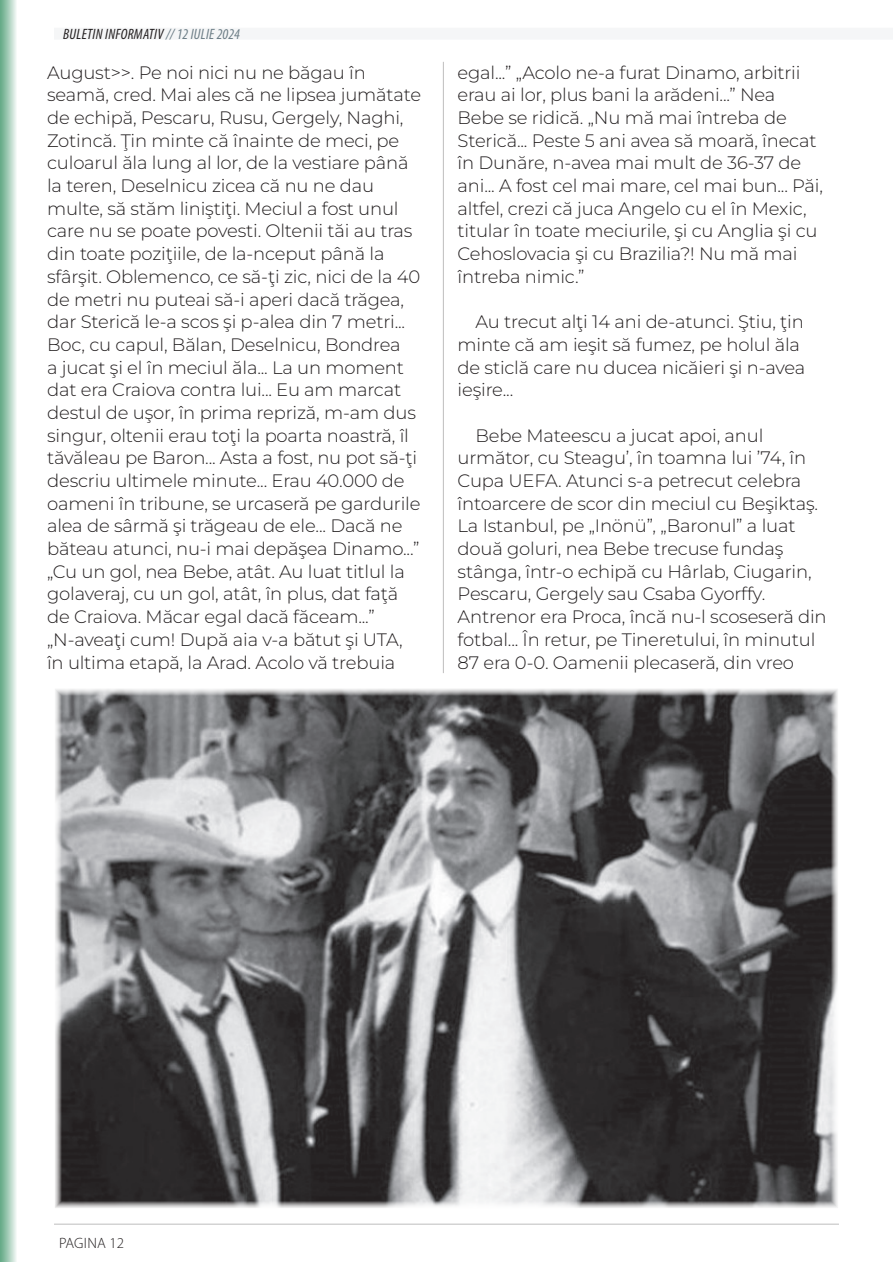
<style>
.page{position:relative;width:893px;height:1263px;background:#fff}
.page>*{position:absolute;margin:0;border:0;box-sizing:border-box;transform-origin:0 0}
.t1{font:300 18px/22.6px "Montserrat";letter-spacing:-.01em;color:#231f20}
.t2{font:italic condensed 15px "Myriad Pro";letter-spacing:.02em;color:#231f20}
.t3{font:300 15px "Myriad Pro";letter-spacing:.015em;color:#231f20}
.s1{color:#6c7d86}
</style>
<div class="page">
<hr style="left:54px;top:1224px;width:785px;height:1px;background:#231f20">
<hr style="left:443px;top:62px;width:1px;height:611px;background:#231f20">
<div style="left:54px;top:28px;width:839px;height:12px;background:#f5f6f7"></div>
<svg style="left:0;top:0;width:16px;height:1262px;background:#a4ccb8"></svg>
<img style="left:56px;top:690px;width:781px;height:517px">
<p class="t2" style="left:63px;top:25px;width:178px">BULETIN INFORMATIV <span class="s1">// 12 IULIE 2024</span></p>
<p class="t1" style="left:47px;top:60px;width:376px">August&gt;&gt;. Pe noi nici nu ne băgau în seamă, cred. Mai ales că ne lipsea jumătate de echipă, Pescaru, Rusu, Gergely, Naghi, Zotincă. Ţin minte că înainte de meci, pe culoarul ăla lung al lor, de la vestiare până la teren, Deselnicu zicea că nu ne dau multe, să stăm liniştiţi. Meciul a fost unul care nu se poate povesti. Oltenii tăi au tras din toate poziţiile, de la-nceput până la sfârşit. Oblemenco, ce să-ţi zic, nici de la 40 de metri nu puteai să-i aperi dacă trăgea, dar Sterică le-a scos şi p-alea din 7 metri...<br>Boc, cu capul, Bălan, Deselnicu, Bondrea<br>a jucat şi el în meciul ăla... La un moment dat era Craiova contra lui... Eu am marcat destul de uşor, în prima repriză, m-am dus singur, oltenii erau toţi la poarta noastră, îl tăvăleau pe Baron... Asta a fost, nu pot să-ţi descriu ultimele minute... Erau 40.000 de oameni în tribune, se urcaseră pe gardurile alea de sârmă şi trăgeau de ele... Dacă ne băteau atunci, nu-i mai depăşea Dinamo...” „Cu un gol, nea Bebe, atât. Au luat titlul la golaveraj, cu un gol, atât, în plus, dat faţă de Craiova. Măcar egal dacă făceam...” „N-aveaţi cum! După aia v-a bătut şi UTA, în ultima etapă, la Arad. Acolo vă trebuia</p>
<p class="t1" style="left:458px;top:60px;width:367px">egal...” „Acolo ne-a furat Dinamo, arbitrii erau ai lor, plus bani la arădeni...” Nea Bebe se ridică. „Nu mă mai întreba de Sterică... Peste 5 ani avea să moară, înecat în Dunăre, n-avea mai mult de 36-37 de ani... A fost cel mai mare, cel mai bun... Păi, altfel, crezi că juca Angelo cu el în Mexic, titular în toate meciurile, şi cu Anglia şi cu Cehoslovacia şi cu Brazilia?! Nu mă mai întreba nimic.”</p>
<p class="t1" style="left:458px;top:310px;width:349px;text-indent:18px">Au trecut alţi 14 ani de-atunci. Ştiu, ţin minte că am ieşit să fumez, pe holul ăla de sticlă care nu ducea nicăieri şi n-avea ieşire...</p>
<p class="t1" style="left:458px;top:423px;width:371px;text-indent:18px">Bebe Mateescu a jucat apoi, anul următor, cu Steagu’, în toamna lui ’74, în Cupa UEFA. Atunci s-a petrecut celebra întoarcere de scor din meciul cu Beşiktaş.<br>La Istanbul, pe „Inönü”, „Baronul” a luat două goluri, nea Bebe trecuse fundaş stânga, într-o echipă cu Hârlab, Ciugarin, Pescaru, Gergely sau Csaba Gyorffy.<br>Antrenor era Proca, încă nu-l scoseseră din fotbal... În retur, pe Tineretului, în minutul 87 era 0-0. Oamenii plecaseră, din vreo</p>
<p class="t3" style="left:59px;top:1234px;width:67px">PAGINA 12</p>
</div>
